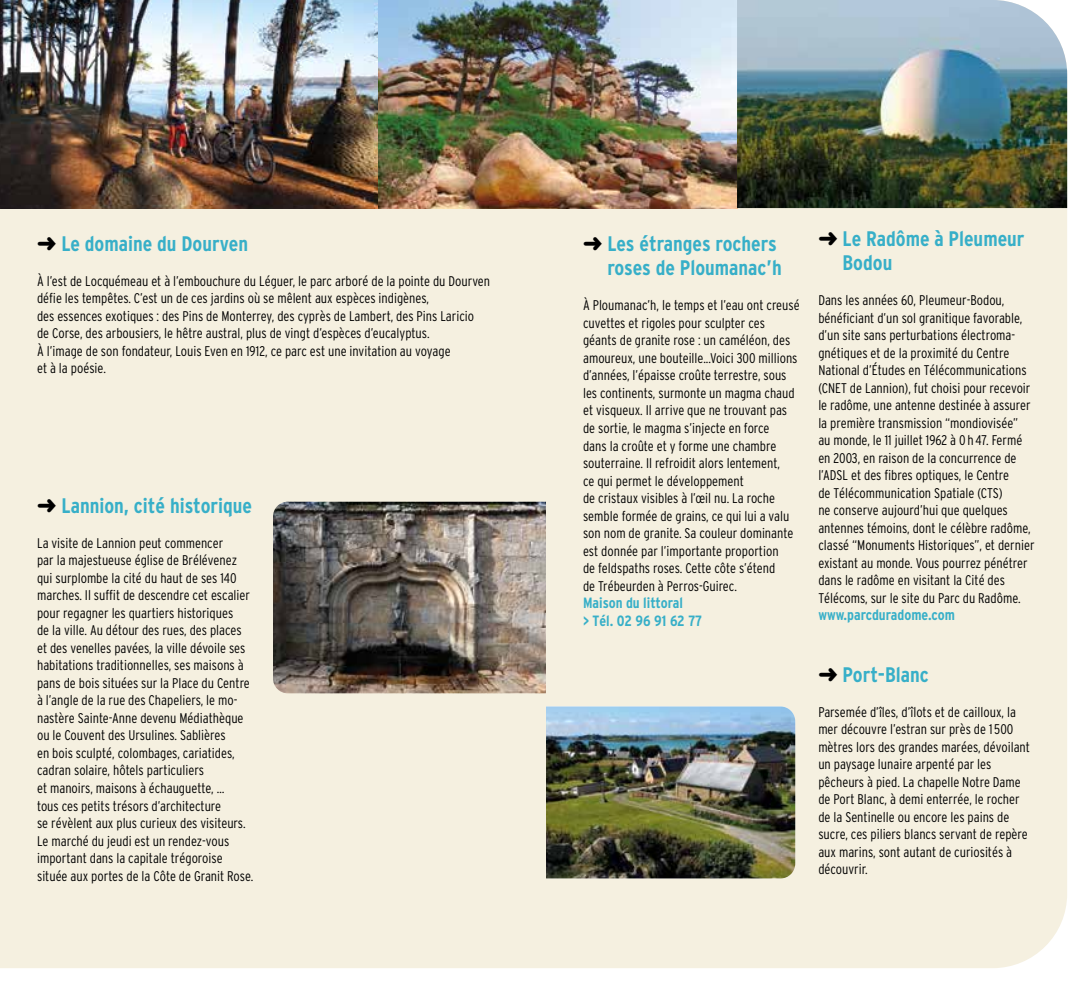
<style>
.page{position:relative;width:1092px;height:993px;background:#fff}
.page>*{position:absolute;margin:0;border:0;box-sizing:border-box;transform-origin:0 0}
.t1{font:700 condensed 21px/24.5px "Interstate";color:#37afc8;text-align:right}
.t2{font:700 condensed 14.88px/17.5px "Interstate";color:#37afc8}
.t3{font:300 condensed 14px/17.5px "Interstate";color:#000}
.s1{color:#000}
</style>
<div class="page">
<div style="left:0;top:208px;width:1067px;height:759px;background:#f5f0e0"></div>
<img style="left:0;top:0;width:1067px;height:208px">
<img style="left:378px;top:0;width:359px;height:208px">
<img style="left:546px;top:706px;width:249px;height:172px">
<img style="left:273px;top:501px;width:273px;height:192px">
<h1 class="t1" style="left:37px;top:231px;width:212px"><span class="s1">➜</span> Le domaine du Dourven</h1>
<p class="t3" style="left:37px;top:272px;width:454px">À l’est de Locquémeau et à l’embouchure du Léguer, le parc arboré de la pointe du Dourven défie les tempêtes. C’est un de ces jardins où se mêlent aux espèces indigènes,<br>des essences exotiques : des Pins de Monterrey, des cyprès de Lambert, des Pins Laricio<br>de Corse, des arbousiers, le hêtre austral, plus de vingt d’espèces d’eucalyptus.<br>À l’image de son fondateur, Louis Even en 1912, ce parc est une invitation au voyage<br>et à la poésie.</p>
<h1 class="t1" style="left:37px;top:493px;width:216px"><span class="s1">➜</span> Lannion, cité historique</h1>
<p class="t3" style="left:37px;top:533px;width:218px">La visite de Lannion peut commencer<br>par la majestueuse église de Brélévenez qui surplombe la cité du haut de ses 140 marches. Il suffit de descendre cet escalier pour regagner les quartiers historiques<br>de la ville. Au détour des rues, des places et des venelles pavées, la ville dévoile ses habitations traditionnelles, ses maisons à pans de bois situées sur la Place du Centre à l’angle de la rue des Chapeliers, le mo&shy;nastère Sainte-Anne devenu Médiathèque ou le Couvent des Ursulines. Sablières<br>en bois sculpté, colombages, cariatides, cadran solaire, hôtels particuliers<br>et manoirs, maisons à échauguette, …<br>tous ces petits trésors d’architecture<br>se révèlent aux plus curieux des visiteurs.<br>Le marché du jeudi est un rendez-vous important dans la capitale trégoroise située aux portes de la Côte de Granit Rose.</p>
<h1 class="t1" style="left:583px;top:231px;width:200px"><span class="s1">➜</span> Les étranges rochers roses de Ploumanac’h</h1>
<p class="t3" style="left:583px;top:296px;width:218px">À Ploumanac’h, le temps et l’eau ont creusé cuvettes et rigoles pour sculpter ces géants de granite rose : un caméléon, des amoureux, une bouteille...Voici 300 millions d’années, l’épaisse croûte terrestre, sous les continents, surmonte un magma chaud et visqueux. Il arrive que ne trouvant pas de sortie, le magma s’injecte en force<br>dans la croûte et y forme une chambre souterraine. Il refroidit alors lentement,<br>ce qui permet le développement<br>de cristaux visibles à l’œil nu. La roche semble formée de grains, ce qui lui a valu son nom de granite. Sa couleur dominante est donnée par l’importante proportion<br>de feldspaths roses. Cette côte s’étend<br>de Trébeurden à Perros-Guirec.</p>
<p class="t2" style="left:583px;top:594px;width:120px">Maison du littoral<br>&gt; Tél. 02 96 91 62 77</p>
<h1 class="t1" style="left:842px;top:226px;width:183px;text-align:left;text-indent:-24px"><span class="s1">➜</span> Le Radôme à Pleumeur<br>Bodou</h1>
<p class="t3" style="left:818px;top:291px;width:218px">Dans les années 60, Pleumeur-Bodou, bénéficiant d’un sol granitique favorable, d’un site sans perturbations électroma&shy;gnétiques et de la proximité du Centre National d’Études en Télécommunications (CNET de Lannion), fut choisi pour recevoir le radôme, une antenne destinée à assurer la première transmission “mondiovisée”<br>au monde, le 11 juillet 1962 à 0 h 47. Fermé en 2003, en raison de la concurrence de l’ADSL et des fibres optiques, le Centre<br>de Télécommunication Spatiale (CTS)<br>ne conserve aujourd’hui que quelques antennes témoins, dont le célèbre radôme, classé “Monuments Historiques”, et dernier existant au monde. Vous pourrez pénétrer dans le radôme en visitant la Cité des Télécoms, sur le site du Parc du Radôme.</p>
<p class="t2" style="left:818px;top:606px;width:138px">www.parcduradome.com</p>
<h1 class="t1" style="left:818px;top:661px;width:112px"><span class="s1">➜</span> Port-Blanc</h1>
<p class="t3" style="left:818px;top:702px;width:213px">Parsemée d’îles, d’îlots et de cailloux, la mer découvre l’estran sur près de 1 500 mètres lors des grandes marées, dévoilant un paysage lunaire arpenté par les pêcheurs à pied. La chapelle Notre Dame de Port Blanc, à demi enterrée, le rocher de la Sentinelle ou encore les pains de sucre, ces piliers blancs servant de repère aux marins, sont autant de curiosités à découvrir.</p>
</div>
